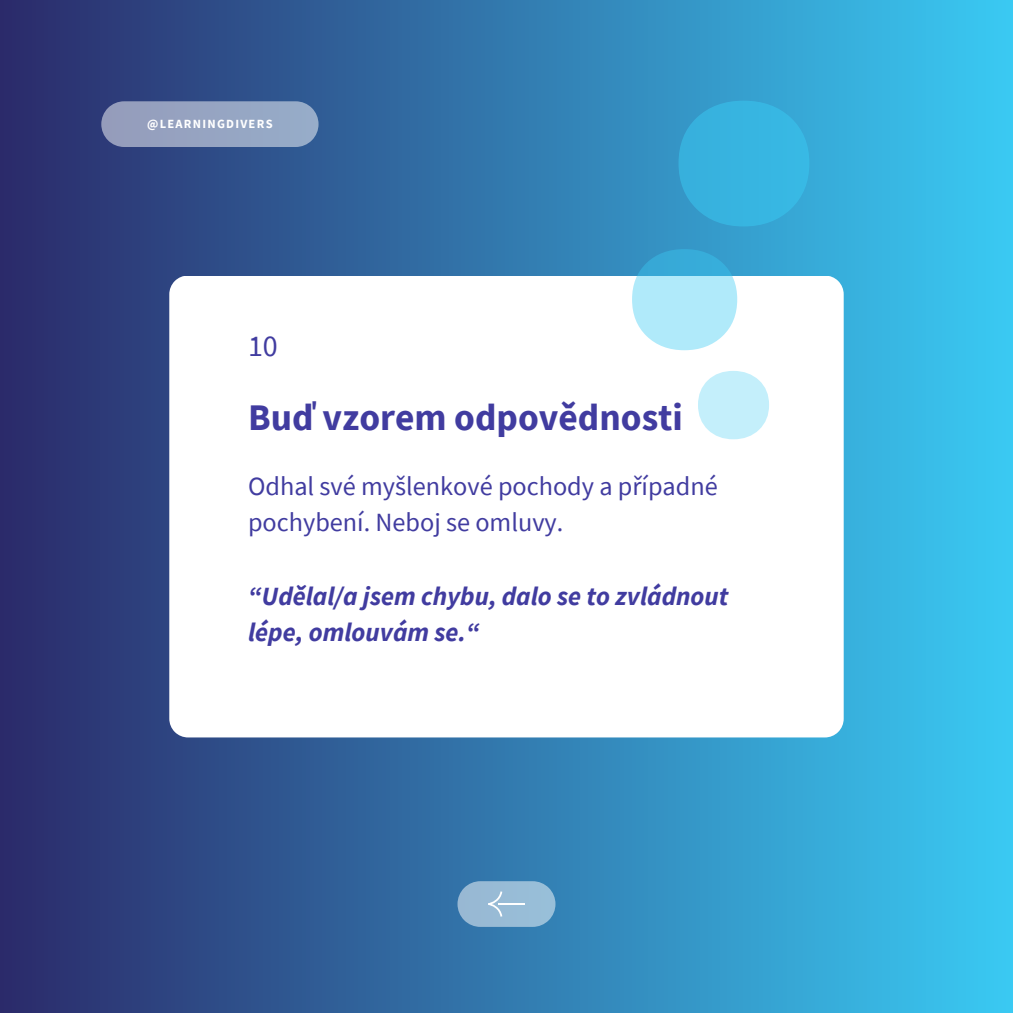
<style>
.page{position:relative;width:1013px;height:1013px;background:#fff}
.page>*{position:absolute;margin:0;border:0;box-sizing:border-box;transform-origin:0 0}
.t1{font:700 37.5px "Source Sans Pro";color:#413ca0}
.t2{font:30px "Source Sans Pro";color:#413ca0}
.t3{font:26.25px/36.5px "Source Sans Pro";color:#413ca0}
.t4{font:italic 700 26.25px/36.5px "Source Sans Pro";color:#413ca0}
.t5{font:700 12.5px "Source Sans Pro";letter-spacing:.1em;color:#fff}
</style>
<div class="page">
<div style="left:0;top:0;width:1012px;height:1012px;background:linear-gradient(to right,#2b2a6a,#3acaf3)"></div>
<svg style="left:457px;top:881px;width:98px;height:45px;background:#90b6d3"></svg>
<svg style="left:101px;top:101px;width:217px;height:46px;background:#909fbe"></svg>
<svg style="left:169px;top:275px;width:674px;height:462px"></svg>
<svg style="left:678px;top:101px;width:131px;height:125px;background:#36b0dd"></svg>
<svg style="left:632px;top:249px;width:105px;height:101px;background:#97d9ef"></svg>
<svg style="left:698px;top:371px;width:71px;height:68px"></svg>
<p class="t5" style="left:147px;top:115px;width:127px">@LEARNINGDIVERS</p>
<p class="t2" style="left:248px;top:326px;width:31px">10</p>
<h3 class="t1" style="left:248px;top:393px;width:436px">Buď vzorem odpovědnosti</h3>
<p class="t3" style="left:248px;top:467px;width:471px">Odhal své myšlenkové pochody a případné pochybení. Neboj se omluvy.</p>
<h1 class="t4" style="left:248px;top:577px;width:482px">“Udělal/a jsem chybu, dalo se to zvládnout lépe, omlouvám se.“</h1>
</div>
